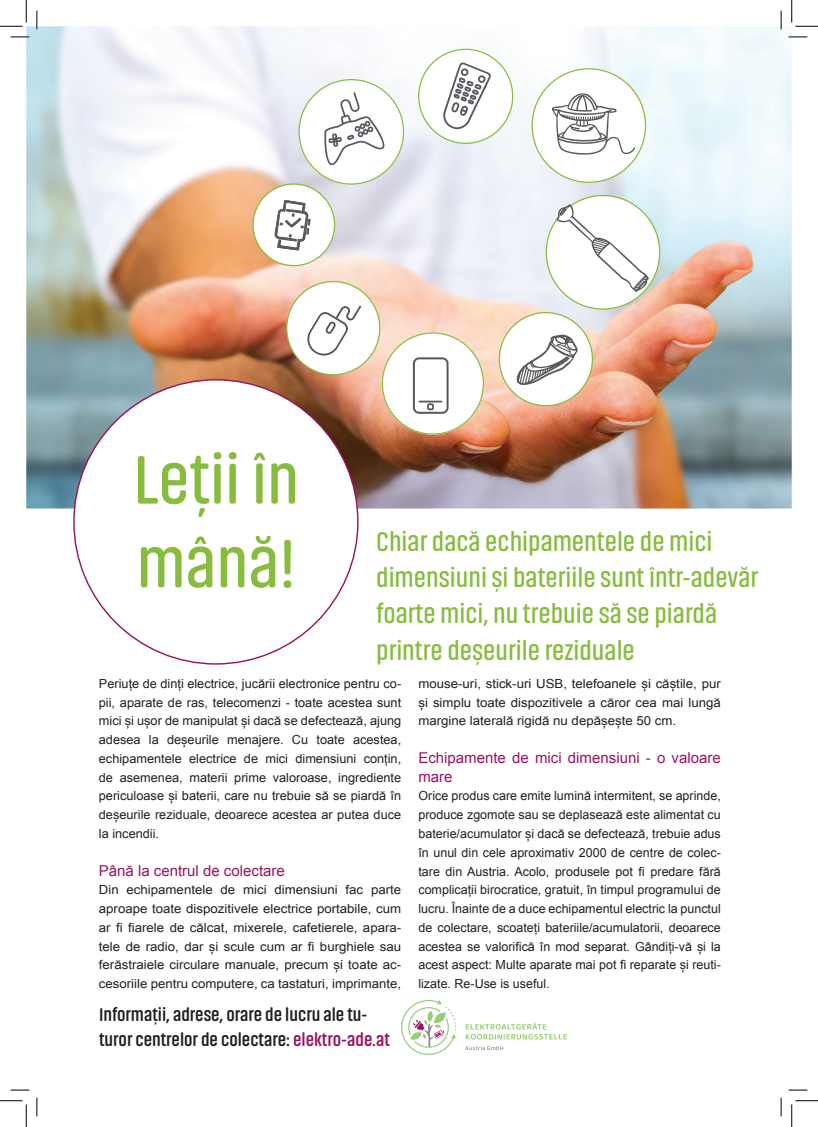
<style>
.page{position:relative;width:818px;height:1127px;background:#fff}
.page>*{position:absolute;margin:0;border:0;box-sizing:border-box;transform-origin:0 0}
.t1{font:600 70px/83.8px "Akhand Soft";color:#87bc3f}
.t2{font:600 27.5px/36.2px "Akhand Soft";color:#87bc3f}
.t3{font:700 18.75px/25.4px "Akhand Soft";color:#231f20}
.t4{font:15px/18.8px "Arial";color:#99145e}
.t5{font:12.5px/18.8px "Arial";color:#231f20;text-align:justify}
.t6{font:12.5px/18.8px "Arial";color:#231f20;text-align:justify;scale:1.06 1}
.s1{color:#99145e}
</style>
<div class="page">
<img style="left:26px;top:26px;width:766px;height:482px">
<svg style="left:465px;top:1046px;width:38px;height:3px"></svg>
<svg style="left:466px;top:1022px;width:101px;height:17px"></svg>
<svg style="left:401px;top:1000px;width:55px;height:55px"></svg>
<div style="left:532px;top:69px;width:113px;height:113px;background:#fff;border-radius:50%"></div>
<svg style="left:551px;top:93px;width:84px;height:62px"></svg>
<div style="left:419px;top:49px;width:94px;height:94px;background:#fff;border-radius:50%"></div>
<svg style="left:443px;top:62px;width:48px;height:67px"></svg>
<svg style="left:298px;top:79px;width:106px;height:106px"></svg>
<div style="left:287px;top:281px;width:93px;height:93px;background:#fff;border-radius:50%"></div>
<div style="left:253px;top:184px;width:82px;height:81px;background:#fff;border-radius:50%"></div>
<div style="left:252px;top:183px;width:83px;height:83px;border:1px solid #87bc3f;border-radius:50%"></div>
<svg style="left:274px;top:200px;width:37px;height:50px"></svg>
<div style="left:499px;top:312px;width:93px;height:93px;background:#fff;border-radius:50%"></div>
<svg style="left:516px;top:334px;width:62px;height:51px"></svg>
<div style="left:546px;top:195px;width:114px;height:114px;background:#fff;border-radius:50%"></div>
<svg style="left:556px;top:204px;width:94px;height:88px"></svg>
<svg style="left:307px;top:305px;width:54px;height:50px"></svg>
<div style="left:74px;top:380px;width:284px;height:283px;background:#fff;border-radius:50%"></div>
<svg style="left:382px;top:332px;width:102px;height:102px"></svg>
<svg style="left:11px;top:36px;width:18px;height:2px"></svg>
<svg style="left:788px;top:36px;width:19px;height:2px"></svg>
<svg style="left:11px;top:1089px;width:18px;height:1px"></svg>
<svg style="left:788px;top:1089px;width:19px;height:1px"></svg>
<svg style="left:36px;top:11px;width:2px;height:18px"></svg>
<svg style="left:36px;top:1097px;width:2px;height:18px"></svg>
<svg style="left:780px;top:11px;width:2px;height:18px"></svg>
<svg style="left:780px;top:1097px;width:2px;height:18px"></svg>
<svg style="left:0;top:0;width:27px;height:27px"></svg>
<svg style="left:0;top:1100px;width:27px;height:26px"></svg>
<svg style="left:791px;top:0;width:27px;height:27px"></svg>
<svg style="left:791px;top:1100px;width:27px;height:26px"></svg>
<h1 class="t1" style="left:133px;top:438px;width:167px">Leții în mână!</h1>
<h2 class="t2" style="left:376px;top:523px;width:383px">Chiar dacă echipamentele de mici dimensiuni și bateriile sunt într-adevăr foarte mici, nu trebuie să se piardă printre deșeurile reziduale</h2>
<p class="t5" style="left:99px;top:674px;width:304px">Periuțe de dinți electrice, jucării electronice pentru co&shy;pii, aparate de ras, telecomenzi - toate acestea sunt mici și ușor de manipulat și dacă se defectează, ajung adesea la deșeurile menajere. Cu toate acestea, echipamentele electrice de mici dimensiuni conțin, de asemenea, materii prime valoroase, ingrediente periculoase și baterii, care nu trebuie să se piardă în deșeurile reziduale, deoarece acestea ar putea duce la incendii.</p>
<p class="t4" style="left:99px;top:860px;width:187px">Până la centrul de colectare</p>
<p class="t6" style="left:99px;top:880px;width:287px">Din echipamentele de mici dimensiuni fac parte aproape toate dispozitivele electrice portabile, cum ar fi fiarele de călcat, mixerele, cafetierele, apara&shy;tele de radio, dar și scule cum ar fi burghiele sau ferăstraiele circulare manuale, precum și toate ac&shy;cesoriile pentru computere, ca tastaturi, imprimante,</p>
<p class="t6" style="left:418px;top:674px;width:287px">mouse-uri, stick-uri USB, telefoanele și căștile, pur și simplu toate dispozitivele a căror cea mai lungă margine laterală rigidă nu depășește 50 cm.</p>
<p class="t4" style="left:418px;top:748px;width:304px">Echipamente de mici dimensiuni - o valoare mare</p>
<p class="t5" style="left:418px;top:786px;width:304px">Orice produs care emite lumină intermitent, se aprinde, produce zgomote sau se deplasează este alimentat cu baterie/acumulator și dacă se defectează, trebuie adus în unul din cele aproximativ 2000 de centre de colec&shy;tare din Austria. Acolo, produsele pot fi predare fără complicații birocratice, gratuit, în timpul programului de lucru. Înainte de a duce echipamentul electric la punctul de colectare, scoateți bateriile/acumulatorii, deoarece acestea se valorifică în mod separat. Gândiți-vă și la acest aspect: Multe aparate mai pot fi reparate și reuti&shy;lizate. Re-Use is useful.</p>
<h3 class="t3" style="left:99px;top:1001px;width:292px">Informații, adrese, orare de lucru ale tu&shy;turor centrelor de colectare: <span class="s1">elektro-ade.at</span></h3>
</div>
